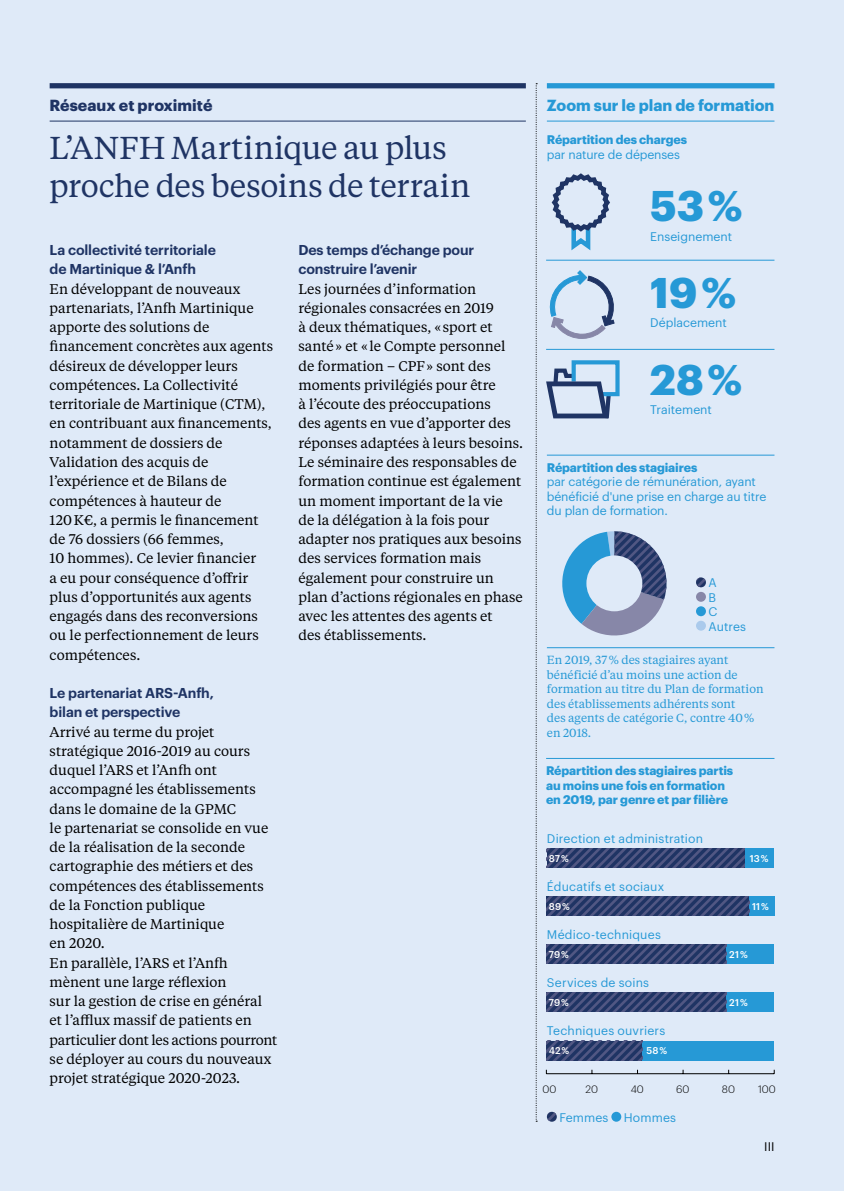
<style>
.page{position:relative;width:844px;height:1191px;background:#fff}
.page>*{position:absolute;margin:0;border:0;box-sizing:border-box;transform-origin:0 0}
.t1{font:700 42px "Graphik";color:#2699d6}
.t2{font:31.5px/38.5px "Tiempos Text";color:#1f3464}
.t3{font:700 15.75px "Graphik";color:#2699d6}
.t4{font:700 15.75px "Graphik";color:#1f3464}
.t5{font:14px/19.2px "Tiempos Text";color:#000}
.t6{font:600 14px/19.2px "Graphik";letter-spacing:-.01em;color:#1f3464}
.t7{font:12.25px/14.3px "Graphik";color:#2699d6}
.t8{font:700 12.25px/14.5px "Graphik";letter-spacing:-.01em;color:#2699d6}
.t9{font:12.25px "Graphik";letter-spacing:.02em;color:#2699d6}
.t10{font:12.25px "Graphik";color:#000}
.t11{font:11.72px/14.3px "Tiempos Text";color:#2699d6}
.t12{font:300 10.5px "Graphik";letter-spacing:-.005em;color:#000}
.t13{font:500 9.62px "Graphik";letter-spacing:.015em;color:#fff}
</style>
<div class="page">
<div style="left:0;top:0;width:843px;height:1191px;background:#dfeaf8"></div>
<svg style="left:562px;top:531px;width:104px;height:105px"></svg>
<div style="left:744px;top:848px;width:29px;height:19px;background:#2699d6"></div>
<svg style="left:546px;top:848px;width:198px;height:19px;background:#354371"></svg>
<div style="left:748px;top:896px;width:25px;height:19px;background:#2699d6"></div>
<svg style="left:546px;top:896px;width:202px;height:19px;background:#344371"></svg>
<div style="left:726px;top:944px;width:47px;height:19px;background:#2699d6"></div>
<svg style="left:546px;top:944px;width:180px;height:19px;background:#344371"></svg>
<div style="left:726px;top:992px;width:47px;height:20px;background:#2699d6"></div>
<svg style="left:546px;top:992px;width:180px;height:20px;background:#344371"></svg>
<div style="left:642px;top:1040px;width:131px;height:20px;background:#2699d6"></div>
<svg style="left:546px;top:1040px;width:96px;height:20px;background:#3a4875"></svg>
<svg style="left:535px;top:83px;width:2px;height:1038px"></svg>
<div style="left:50px;top:83px;width:475px;height:5px;background:#1f3464"></div>
<hr style="left:50px;top:121px;width:475px;height:1px;background:#1f3464">
<hr style="left:546px;top:260px;width:228px;height:1px;background:#2699d6">
<hr style="left:546px;top:349px;width:228px;height:1px;background:#2699d6">
<svg style="left:546px;top:360px;width:74px;height:59px"></svg>
<svg style="left:551px;top:173px;width:59px;height:78px"></svg>
<svg style="left:549px;top:270px;width:66px;height:69px"></svg>
<div style="left:546px;top:83px;width:228px;height:5px;background:#2699d6"></div>
<hr style="left:546px;top:121px;width:228px;height:1px;background:#2699d6">
<hr style="left:546px;top:455px;width:228px;height:1px;background:#2699d6">
<hr style="left:546px;top:647px;width:228px;height:1px;background:#2699d6">
<svg style="left:546px;top:1111px;width:10px;height:10px"></svg>
<div style="left:611px;top:1111px;width:10px;height:10px;background:#2699d6;border-radius:50%"></div>
<hr style="left:546px;top:758px;width:228px;height:1px;background:#2699d6">
<hr style="left:546px;top:1073px;width:228px;height:1px;background:#000">
<div style="left:586px;top:555px;width:56px;height:56px;background:#dfeaf8;border-radius:50%"></div>
<svg style="left:696px;top:577px;width:9px;height:10px"></svg>
<div style="left:695px;top:592px;width:10px;height:10px;background:#8787a8;border-radius:50%"></div>
<svg style="left:695px;top:606px;width:10px;height:10px"></svg>
<div style="left:695px;top:621px;width:10px;height:9px;background:#aacaec;border-radius:50%"></div>
<p class="t4" style="left:50px;top:93px;width:164px">Réseaux et proximité</p>
<h2 class="t2" style="left:50px;top:127px;width:422px">L’ANFH Martinique au plus proche des besoins de terrain</h2>
<p class="t6" style="left:50px;top:239px;width:168px">La collectivité territoriale de Martinique &amp; l’Anfh</p>
<p class="t5" style="left:50px;top:278px;width:225px">En développant de nouveaux partenariats, l’Anfh Martinique apporte des solutions de financement concrètes aux agents désireux de développer leurs compétences. La Collectivité territoriale de Martinique (CTM), en contribuant aux financements, notamment de dossiers de<br>Validation des acquis de l’expérience et de Bilans de compétences à hauteur de<br>120K€, a permis le financement de 76 dossiers (66 femmes,<br>10 hommes). Ce levier financier<br>a eu pour conséquence d’offrir plus d’opportunités aux agents engagés dans des reconversions ou le perfectionnement de leurs compétences.</p>
<p class="t6" style="left:50px;top:682px;width:166px">Le partenariat ARS-Anfh, bilan et perspective</p>
<p class="t5" style="left:50px;top:721px;width:229px">Arrivé au terme du projet stratégique 2016-2019 au cours duquel l’ARS et l’Anfh ont accompagné les établissements dans le domaine de la GPMC<br>le partenariat se consolide en vue de la réalisation de la seconde cartographie des métiers et des compétences des établissements de la Fonction publique hospitalière de Martinique<br>en 2020.<br>En parallèle, l’ARS et l’Anfh mènent une large réflexion<br>sur la gestion de crise en général et l’afflux massif de patients en particulier dont les actions pourront se déployer au cours du nouveaux projet stratégique 2020-2023.</p>
<p class="t6" style="left:298px;top:239px;width:177px">Des temps d’échange pour construire l’avenir</p>
<p class="t5" style="left:298px;top:278px;width:226px">Les journées d’information régionales consacrées en 2019<br>à deux thématiques, « sport et santé» et « le Compte personnel de formation – CPF» sont des moments privilégiés pour être<br>à l’écoute des préoccupations<br>des agents en vue d’apporter des réponses adaptées à leurs besoins.<br>Le séminaire des responsables de formation continue est également un moment important de la vie<br>de la délégation à la fois pour adapter nos pratiques aux besoins des services formation mais également pour construire un plan d’actions régionales en phase avec les attentes des agents et<br>des établissements.</p>
<p class="t3" style="left:546px;top:93px;width:229px">Zoom sur le plan de formation</p>
<p class="t8" style="left:546px;top:132px;width:142px">Répartition des charges</p>
<p class="t7" style="left:546px;top:146px;width:135px">par nature de dépenses</p>
<h1 class="t1" style="left:650px;top:174px;width:94px">53 %</h1>
<p class="t7" style="left:650px;top:228px;width:83px">Enseignement</p>
<h1 class="t1" style="left:650px;top:260px;width:87px">19 %</h1>
<p class="t7" style="left:650px;top:315px;width:78px">Déplacement</p>
<h1 class="t1" style="left:650px;top:347px;width:93px">28 %</h1>
<p class="t7" style="left:650px;top:401px;width:63px">Traitement</p>
<p class="t8" style="left:546px;top:459px;width:152px">Répartition des stagiaires</p>
<p class="t7" style="left:546px;top:473px;width:221px">par catégorie de rémunération, ayant bénéficié d'une prise en charge au titre du plan de formation.</p>
<p class="t7" style="left:708px;top:574px;width:39px">A<br>B<br>C<br>Autres</p>
<p class="t11" style="left:546px;top:652px;width:218px">En 2019, 37% des stagiaires ayant bénéficié d’au moins une action de formation au titre du Plan de formation des établissements adhérents sont<br>des agents de catégorie C, contre 40% en 2018.</p>
<p class="t8" style="left:546px;top:762px;width:188px">Répartition des stagiaires partis au moins une fois en formation en 2019, par genre et par filière</p>
<p class="t7" style="left:546px;top:830px;width:158px">Direction et administration</p>
<p class="t7" style="left:546px;top:878px;width:119px">Éducatifs et sociaux</p>
<p class="t7" style="left:546px;top:926px;width:115px">Médico-techniques</p>
<p class="t9" style="left:546px;top:973px;width:104px">Services de soins</p>
<p class="t7" style="left:546px;top:1022px;width:120px">Techniques ouvriers</p>
<p class="t13" style="left:548px;top:851px;width:22px">87 %</p>
<p class="t13" style="left:548px;top:899px;width:23px">89 %</p>
<p class="t13" style="left:548px;top:947px;width:22px">79 %</p>
<p class="t13" style="left:548px;top:995px;width:22px">79 %</p>
<p class="t13" style="left:548px;top:1043px;width:22px">42 %</p>
<p class="t13" style="left:646px;top:1043px;width:22px">58 %</p>
<p class="t13" style="left:749px;top:851px;width:20px">13 %</p>
<p class="t13" style="left:752px;top:899px;width:18px">11 %</p>
<p class="t13" style="left:729px;top:947px;width:20px">21 %</p>
<p class="t13" style="left:729px;top:995px;width:20px">21 %</p>
<p class="t12" style="left:542px;top:1081px;width:15px">00</p>
<p class="t12" style="left:585px;top:1081px;width:14px">20</p>
<p class="t12" style="left:630px;top:1081px;width:15px">40</p>
<p class="t12" style="left:676px;top:1081px;width:15px">60</p>
<p class="t12" style="left:721px;top:1081px;width:14px">80</p>
<p class="t12" style="left:757px;top:1081px;width:19px">100</p>
<p class="t7" style="left:559px;top:1109px;width:51px">Femmes</p>
<p class="t7" style="left:623px;top:1109px;width:54px">Hommes</p>
<p class="t10" style="left:764px;top:1137px;width:12px">III</p>
</div>
